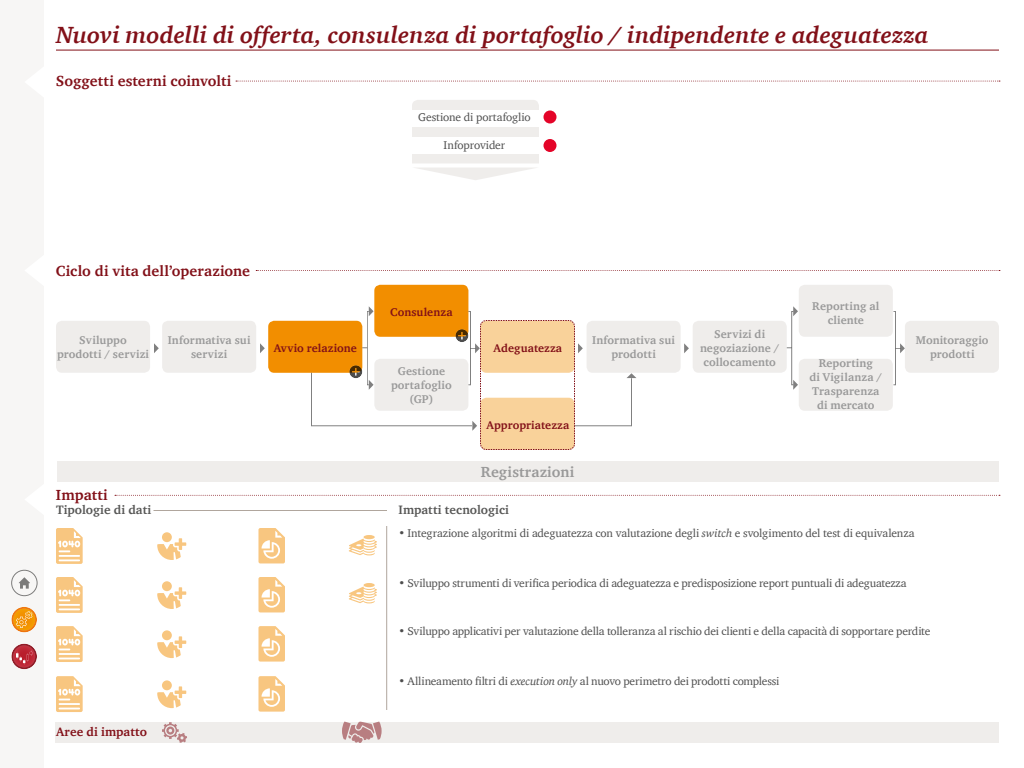
<style>
.page{position:relative;width:1024px;height:768px;background:#fff}
.page>*{position:absolute;margin:0;border:0;box-sizing:border-box;transform-origin:0 0}
.t1{font:italic 700 24px "ITC Charter Com";color:#821018}
.t2{font:700 15px "ITC Charter Com";letter-spacing:.01em;color:#821018}
.t3{font:700 15px "ITC Charter Com";letter-spacing:.01em;color:#999}
.t4{font:700 12.5px "ITC Charter Com";letter-spacing:.005em;color:#575756}
.t5{font:700 12.5px "ITC Charter Com";letter-spacing:.01em;color:#821018}
.t6{font:11.5px "ITC Charter Com";letter-spacing:-.015em;color:#4d4d4d}
.t7{font:700 11.5px/13.8px "ITC Charter Com";letter-spacing:.01em;color:#999;text-align:center}
.t8{font:700 11.5px "ITC Charter Com";letter-spacing:.01em;color:#821018}
.s1{font-style:italic}
</style>
<div class="page">
<div style="left:0;top:0;width:44px;height:768px;background:#f7f6f5"></div>
<div style="left:11px;top:570px;width:26px;height:26px;border:1px solid #000;border-radius:50%"></div>
<svg style="left:19px;top:577px;width:11px;height:12px"></svg>
<div style="left:7px;top:603px;width:34px;height:30px;background:#fff;opacity:.75"></div>
<div style="left:9px;top:605px;width:31px;height:26px;background:#fff;opacity:.75"></div>
<svg style="left:16px;top:611px;width:16px;height:17px"></svg>
<div style="left:7px;top:640px;width:34px;height:30px;background:#fff;opacity:.75"></div>
<div style="left:8px;top:642px;width:31px;height:26px;background:#fff;opacity:.75"></div>
<svg style="left:16px;top:650px;width:16px;height:15px"></svg>
<div style="left:57px;top:461px;width:942px;height:21px;background:#efedeb"></div>
<div style="left:55px;top:722px;width:944px;height:21px;background:#efedeb"></div>
<hr style="left:56px;top:50px;width:943px;height:1px;background:#821018">
<svg style="left:412px;top:100px;width:127px;height:80px"></svg>
<div style="left:374px;top:110px;width:201px;height:17px;background:#fff"></div>
<div style="left:374px;top:137px;width:201px;height:17px;background:#fff"></div>
<svg style="left:793px;top:306px;width:5px;height:10px"></svg>
<svg style="left:793px;top:380px;width:5px;height:10px"></svg>
<svg style="left:684px;top:343px;width:5px;height:10px"></svg>
<svg style="left:260px;top:343px;width:5px;height:10px"></svg>
<svg style="left:154px;top:343px;width:5px;height:10px"></svg>
<div style="left:56px;top:321px;width:94px;height:52px;background:#efedeb;border-radius:6px"></div>
<div style="left:162px;top:321px;width:94px;height:52px;background:#efedeb;border-radius:6px"></div>
<div style="left:268px;top:321px;width:94px;height:52px;background:#f28e00;border-radius:6px"></div>
<div style="left:374px;top:285px;width:94px;height:52px;background:#f28e00;border-radius:6px"></div>
<div style="left:799px;top:285px;width:94px;height:52px;background:#efedeb;border-radius:6px"></div>
<div style="left:587px;top:321px;width:94px;height:52px;background:#efedeb;border-radius:6px"></div>
<div style="left:693px;top:321px;width:94px;height:52px;background:#efedeb;border-radius:6px"></div>
<div style="left:905px;top:321px;width:94px;height:52px;background:#efedeb;border-radius:6px"></div>
<div style="left:799px;top:359px;width:94px;height:52px;background:#efedeb;border-radius:6px"></div>
<svg style="left:896px;top:343px;width:9px;height:10px"></svg>
<div style="left:544px;top:110px;width:12px;height:14px;background:#e40428;border-radius:50%"></div>
<div style="left:544px;top:139px;width:12px;height:13px;background:#e40428;border-radius:50%"></div>
<svg style="left:56px;top:528px;width:27px;height:36px"></svg>
<svg style="left:56px;top:577px;width:27px;height:36px"></svg>
<svg style="left:56px;top:626px;width:27px;height:36px"></svg>
<svg style="left:56px;top:676px;width:27px;height:36px"></svg>
<svg style="left:157px;top:532px;width:29px;height:28px"></svg>
<svg style="left:157px;top:581px;width:29px;height:28px"></svg>
<svg style="left:157px;top:630px;width:29px;height:28px"></svg>
<svg style="left:157px;top:680px;width:29px;height:28px"></svg>
<svg style="left:258px;top:528px;width:27px;height:35px"></svg>
<svg style="left:258px;top:577px;width:27px;height:35px"></svg>
<svg style="left:258px;top:626px;width:27px;height:36px"></svg>
<svg style="left:258px;top:676px;width:27px;height:36px"></svg>
<hr style="left:386px;top:526px;width:1px;height:184px;background:#b0a69d">
<hr style="left:154px;top:510px;width:233px;height:1px;background:#b0a69d">
<svg style="left:349px;top:583px;width:28px;height:20px"></svg>
<svg style="left:349px;top:535px;width:28px;height:20px"></svg>
<svg style="left:162px;top:722px;width:25px;height:21px"></svg>
<svg style="left:342px;top:721px;width:40px;height:22px"></svg>
<svg style="left:236px;top:81px;width:764px;height:1px"></svg>
<svg style="left:115px;top:495px;width:885px;height:1px"></svg>
<svg style="left:256px;top:270px;width:744px;height:1px"></svg>
<svg style="left:311px;top:306px;width:325px;height:144px"></svg>
<div style="left:345px;top:362px;width:22px;height:16px;background:#fff;opacity:.75"></div>
<h1 class="t1" style="left:56px;top:20px;width:874px">Nuovi modelli di offerta, consulenza di portafoglio / indipendente e adeguatezza</h1>
<h2 class="t2" style="left:56px;top:71px;width:177px">Soggetti esterni coinvolti</h2>
<h2 class="t2" style="left:56px;top:262px;width:196px">Ciclo di vita dell’operazione</h2>
<p class="t6" style="left:418px;top:110px;width:114px">Gestione di portafoglio</p>
<p class="t6" style="left:444px;top:138px;width:63px">Infoprovider</p>
<p class="t8" style="left:390px;top:305px;width:64px">Consulenza</p>
<p class="t7" style="left:812px;top:299px;width:69px">Reporting al cliente</p>
<p class="t7" style="left:700px;top:327px;width:81px">Servizi di negoziazione / collocamento</p>
<p class="t7" style="left:57px;top:333px;width:94px">Sviluppo prodotti / servizi</p>
<p class="t7" style="left:168px;top:333px;width:84px">Informativa sui servizi</p>
<p class="t7" style="left:592px;top:333px;width:84px">Informativa sui prodotti</p>
<p class="t7" style="left:916px;top:333px;width:74px">Monitoraggio prodotti</p>
<p class="t8" style="left:274px;top:341px;width:85px">Avvio relazione</p>
<p class="t8" style="left:494px;top:341px;width:70px">Adeguatezza</p>
<p class="t7" style="left:391px;top:364px;width:62px">Gestione portafoglio (GP)</p>
<p class="t7" style="left:809px;top:356px;width:74px">Reporting<br>di Vigilanza /<br>Trasparenza di mercato</p>
<p class="t8" style="left:487px;top:418px;width:84px">Appropriatezza</p>
<h2 class="t3" style="left:481px;top:462px;width:95px">Registrazioni</h2>
<h2 class="t2" style="left:56px;top:486px;width:53px">Impatti</h2>
<p class="t4" style="left:56px;top:502px;width:97px">Tipologie di dati</p>
<p class="t4" style="left:398px;top:502px;width:112px">Impatti tecnologici</p>
<p class="t6" style="left:398px;top:526px;width:518px">• Integrazione algoritmi di adeguatezza con valutazione degli <span class="s1">switch</span> e svolgimento del test di equivalenza</p>
<p class="t6" style="left:398px;top:576px;width:510px">• Sviluppo strumenti di verifica periodica di adeguatezza e predisposizione report puntuali di adeguatezza</p>
<p class="t6" style="left:398px;top:624px;width:533px">• Sviluppo applicativi per valutazione della tolleranza al rischio dei clienti e della capacità di sopportare perdite</p>
<p class="t6" style="left:398px;top:674px;width:382px">• Allineamento filtri di <span class="s1">execution only</span> al nuovo perimetro dei prodotti complessi</p>
<p class="t5" style="left:56px;top:724px;width:93px">Aree di impatto</p>
</div>
